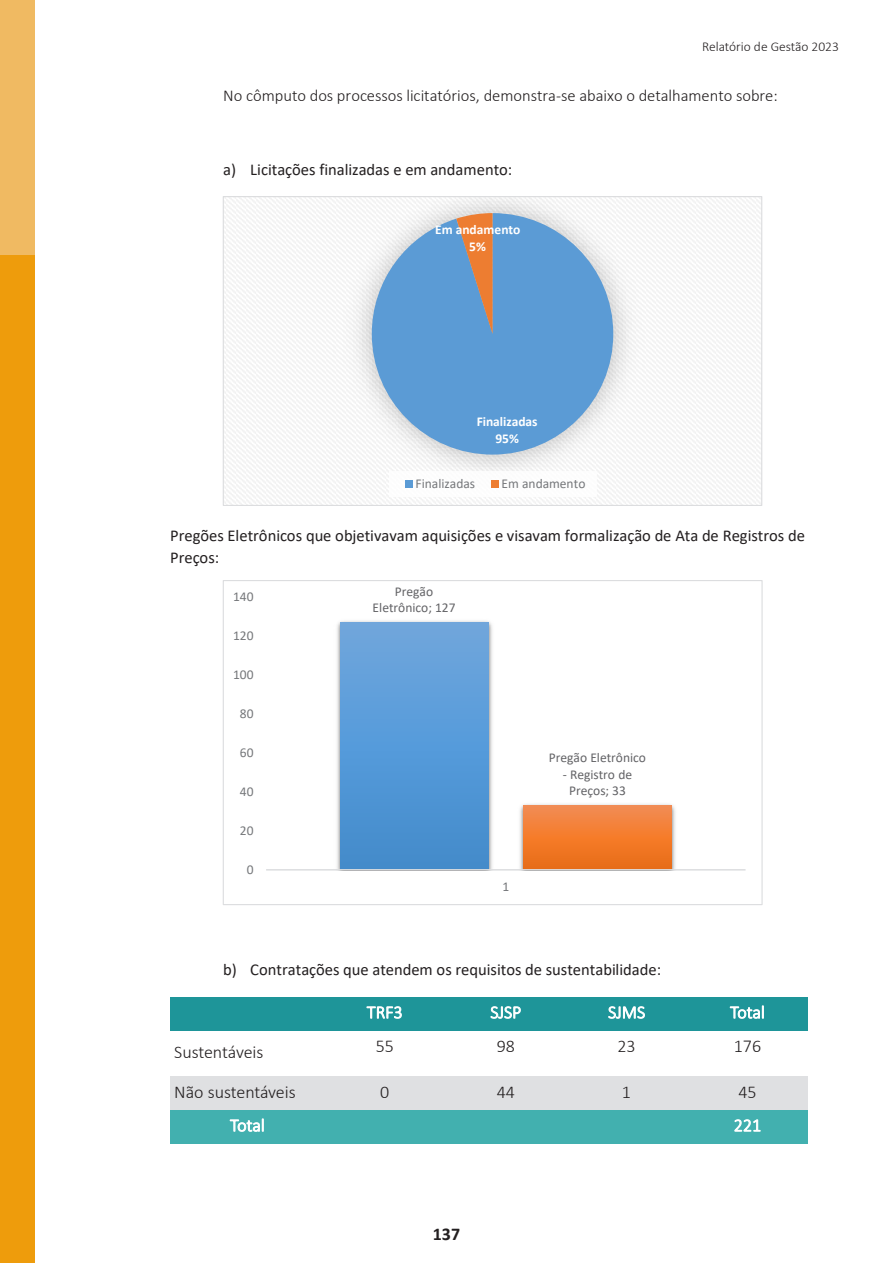
<style>
.page{position:relative;width:893px;height:1263px;background:#fff}
.page>*{position:absolute;margin:0;border:0;box-sizing:border-box;transform-origin:0 0}
.t1{font:300 18px "Calibri";letter-spacing:-.005em;color:#231f20}
.t2{font:300 18px "Calibri";color:#fff}
.t3{font:700 18px "Calibri";color:#231f20}
.t4{font:16.5px/21.8px "Calibri";color:#231f20}
.t5{font:300 16.5px "Calibri";letter-spacing:-.005em;color:#231f20}
.t6{font:13.5px/16.5px "Calibri";color:#636366;text-align:center}
.t7{font:13.5px "Calibri";color:#76787b}
.t8{font:700 13.5px/16.5px "Calibri";color:#fff;text-align:center}
.t9{font:300 13.5px "Calibri";color:#231f20}
</style>
<div class="page">
<div style="left:0;top:0;width:34px;height:255px;background:#f0ba62"></div>
<div style="left:0;top:255px;width:34px;height:1008px;background:#ee9c0c"></div>
<div style="left:170px;top:997px;width:154px;height:33px;background:#1e9599"></div>
<div style="left:324px;top:997px;width:121px;height:33px;background:#1e9599"></div>
<div style="left:445px;top:997px;width:121px;height:33px;background:#1e9599"></div>
<div style="left:566px;top:997px;width:121px;height:33px;background:#1e9599"></div>
<div style="left:688px;top:1001px;width:119px;height:25px;background:#1e9599"></div>
<hr style="left:687px;top:997px;width:121px;height:4px;background:#1e9599">
<hr style="left:687px;top:1026px;width:121px;height:4px;background:#1e9599">
<div style="left:170px;top:1076px;width:154px;height:34px;background:#dfe0e2"></div>
<div style="left:324px;top:1076px;width:121px;height:34px;background:#dfe0e2"></div>
<div style="left:445px;top:1076px;width:121px;height:34px;background:#dfe0e2"></div>
<div style="left:566px;top:1076px;width:121px;height:34px;background:#dfe0e2"></div>
<div style="left:688px;top:1081px;width:119px;height:25px;background:#dfe0e2"></div>
<div style="left:687px;top:1076px;width:121px;height:5px;background:#dfe0e2"></div>
<hr style="left:687px;top:1106px;width:121px;height:4px;background:#dfe0e2">
<div style="left:170px;top:1110px;width:154px;height:34px;background:#42b0af"></div>
<div style="left:324px;top:1110px;width:121px;height:34px;background:#42b0af"></div>
<div style="left:446px;top:1114px;width:119px;height:25px;background:#42b0af"></div>
<div style="left:567px;top:1114px;width:119px;height:25px;background:#42b0af"></div>
<div style="left:688px;top:1114px;width:119px;height:25px;background:#42b0af"></div>
<hr style="left:445px;top:1110px;width:121px;height:4px;background:#42b0af">
<hr style="left:566px;top:1110px;width:121px;height:4px;background:#42b0af">
<hr style="left:687px;top:1110px;width:121px;height:4px;background:#42b0af">
<div style="left:445px;top:1139px;width:121px;height:5px;background:#42b0af"></div>
<div style="left:566px;top:1139px;width:121px;height:5px;background:#42b0af"></div>
<div style="left:687px;top:1139px;width:121px;height:5px;background:#42b0af"></div>
<div style="left:223px;top:197px;width:539px;height:308px;background:#f8f8f8"></div>
<img style="left:353px;top:203px;width:279px;height:268px">
<img style="left:418px;top:199px;width:112px;height:14px">
<svg style="left:372px;top:213px;width:241px;height:242px;fill:#5b9bd5"></svg>
<svg style="left:456px;top:213px;width:36px;height:121px;background:#a58d83"></svg>
<div style="left:389px;top:471px;width:207px;height:25px;background:#fff"></div>
<div style="left:405px;top:480px;width:7px;height:7px;background:#5b9bd5"></div>
<div style="left:491px;top:480px;width:7px;height:7px;background:#ed7d31"></div>
<div style="left:223px;top:197px;width:539px;height:309px;border:1px solid #dcdddf"></div>
<img style="left:333px;top:621px;width:162px;height:250px">
<img style="left:517px;top:804px;width:162px;height:67px">
<div style="left:340px;top:622px;width:148px;height:248px;background:linear-gradient(to bottom,#6fa8df,#418cce)"></div>
<div style="left:524px;top:805px;width:148px;height:65px;background:linear-gradient(to bottom,#f68c4f,#eb6c10)"></div>
<hr style="left:266px;top:869px;width:480px;height:1px;background:#dcdddf">
<p class="t9" style="left:702px;top:38px;width:138px">Relatório de Gestão 2023</p>
<p class="t5" style="left:223px;top:85px;width:556px">No cômputo dos processos licitatórios, demonstra-se abaixo o detalhamento sobre:</p>
<p class="t4" style="left:223px;top:158px;width:291px">a) Licitações finalizadas e em andamento:</p>
<p class="t8" style="left:435px;top:221px;width:87px">Em andamento<br>5%</p>
<p class="t8" style="left:477px;top:413px;width:63px">Finalizadas<br>95%</p>
<p class="t7" style="left:416px;top:474px;width:61px">Finalizadas</p>
<p class="t7" style="left:502px;top:474px;width:85px">Em andamento</p>
<p class="t4" style="left:170px;top:524px;width:636px">Pregões Eletrônicos que objetivavam aquisições e visavam formalização de Ata de Registros de<br>Preços:</p>
<p class="t7" style="left:233px;top:587px;width:22px">140</p>
<p class="t7" style="left:233px;top:626px;width:22px">120</p>
<p class="t7" style="left:233px;top:665px;width:22px">100</p>
<p class="t7" style="left:240px;top:704px;width:15px">80</p>
<p class="t7" style="left:240px;top:743px;width:15px">60</p>
<p class="t7" style="left:240px;top:782px;width:15px">40</p>
<p class="t7" style="left:240px;top:821px;width:15px">20</p>
<p class="t7" style="left:247px;top:860px;width:8px">0</p>
<p class="t6" style="left:373px;top:582px;width:84px">Pregão<br>Eletrônico; 127</p>
<p class="t7" style="left:502px;top:877px;width:8px">1</p>
<p class="t6" style="left:549px;top:749px;width:99px">Pregão Eletrônico</p>
<p class="t6" style="left:563px;top:766px;width:71px">- Registro de<br>Preços; 33</p>
<p class="t4" style="left:223px;top:958px;width:439px">b) Contratações que atendem os requisitos de sustentabilidade:</p>
<p class="t2" style="left:367px;top:1001px;width:37px">TRF3</p>
<p class="t2" style="left:490px;top:1001px;width:32px">SJSP</p>
<p class="t2" style="left:608px;top:1001px;width:39px">SJMS</p>
<p class="t2" style="left:730px;top:1001px;width:36px">Total</p>
<p class="t1" style="left:174px;top:1041px;width:91px">Sustentáveis</p>
<p class="t1" style="left:376px;top:1034px;width:20px">55</p>
<p class="t1" style="left:497px;top:1034px;width:20px">98</p>
<p class="t1" style="left:617px;top:1034px;width:20px">23</p>
<p class="t1" style="left:734px;top:1034px;width:29px">176</p>
<p class="t1" style="left:174px;top:1081px;width:123px">Não sustentáveis</p>
<p class="t1" style="left:380px;top:1081px;width:11px">0</p>
<p class="t1" style="left:497px;top:1081px;width:20px">44</p>
<p class="t1" style="left:622px;top:1081px;width:11px">1</p>
<p class="t1" style="left:738px;top:1081px;width:20px">45</p>
<p class="t2" style="left:230px;top:1114px;width:36px">Total</p>
<p class="t2" style="left:734px;top:1114px;width:29px">221</p>
<p class="t3" style="left:433px;top:1221px;width:29px">137</p>
</div>
